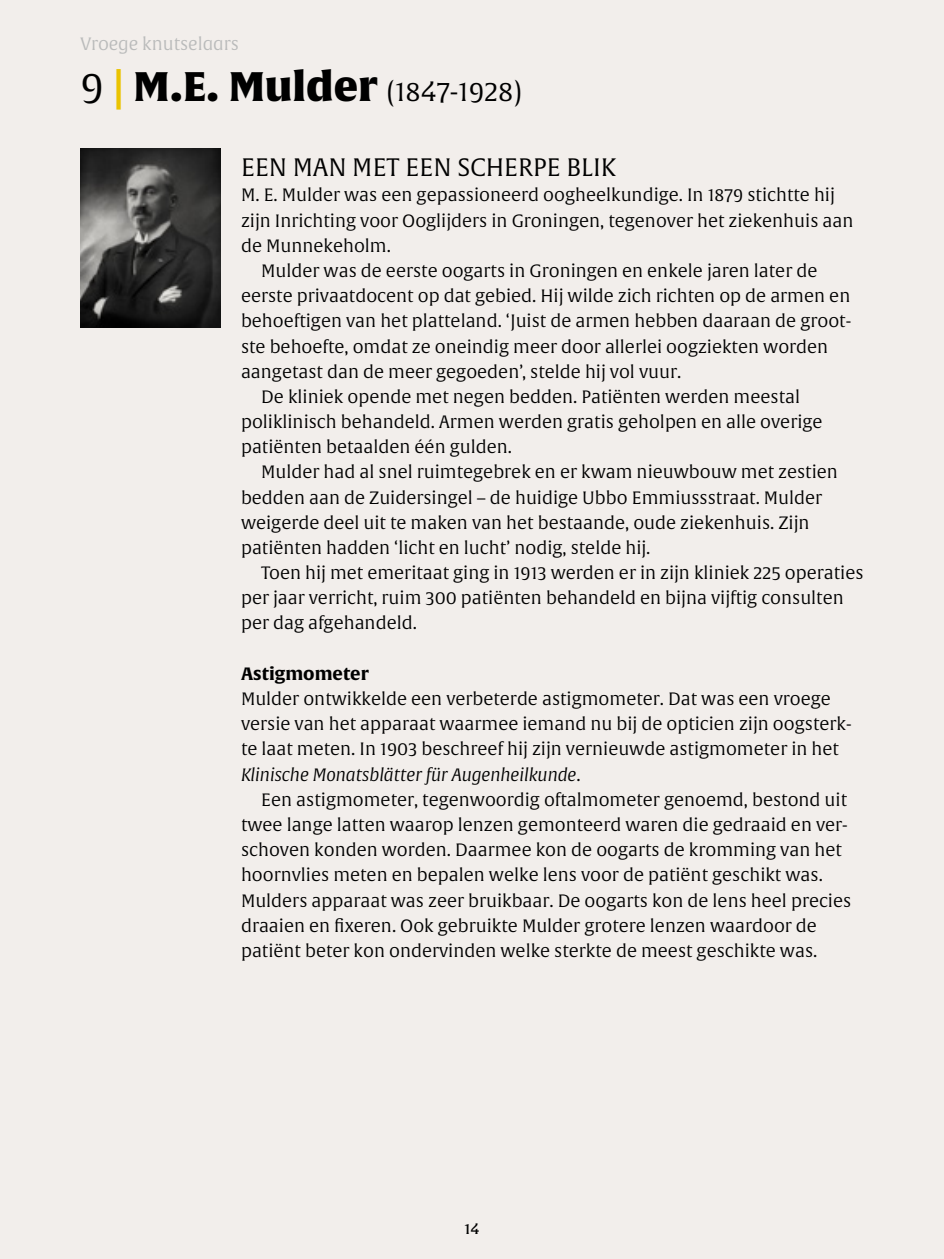
<style>
.page{position:relative;width:944px;height:1259px;background:#f2eeeb}
.page>*{position:absolute;margin:0;border:0;box-sizing:border-box;transform-origin:0 0}
.t1{font:27px "Alverata Informal Lt";color:#000}
.t2{font:24.75px "Alverata Lt";color:#000}
.t3{font:17.55px/25.2px "Alverata Lt";color:#000}
.t4{font:17.55px "Alverata Informal Lt";color:#babbbb}
.t5{font:700 17.55px "Alverata";color:#000}
.t6{font:14.62px "Alverata Informal Md";color:#000}
.s1{font-size:40.5px}
.s2{font-family:"Alverata Bl";font-size:40.5px;color:#eac300}
.s3{font-family:"Alverata Bl";font-size:40.5px}
.s4{font-style:italic}
</style>
<div class="page">
<img style="left:80px;top:148px;width:141px;height:179px">
<p class="t4" style="left:80px;top:34px;width:160px">Vroege knutselaars</p>
<h1 class="t1" style="left:80px;top:75px;width:443px"><span class="s1">9</span> <span class="s2">|</span> <span class="s3">M.E. Mulder</span> (1847-1928)</h1>
<h2 class="t2" style="left:241px;top:153px;width:377px">EEN MAN MET EEN SCHERPE BLIK</h2>
<p class="t3" style="left:241px;top:183px;width:595px">M. E. Mulder was een gepassioneerd oogheelkundige. In 1879 stichtte hij</p>
<p class="t3" style="left:241px;top:208px;width:614px">zijn Inrichting voor Ooglijders in Groningen, tegenover het ziekenhuis aan</p>
<p class="t3" style="left:241px;top:233px;width:151px">de Munnekeholm.</p>
<p class="t3" style="left:261px;top:259px;width:558px">Mulder was de eerste oogarts in Groningen en enkele jaren later de</p>
<p class="t3" style="left:241px;top:284px;width:611px">eerste privaatdocent op dat gebied. Hij wilde zich richten op de armen en</p>
<p class="t3" style="left:241px;top:309px;width:612px">behoeftigen van het platteland. ‘Juist de armen hebben daaraan de groot-</p>
<p class="t3" style="left:241px;top:334px;width:589px">ste behoefte, omdat ze oneindig meer door allerlei oogziekten worden</p>
<p class="t3" style="left:241px;top:359px;width:442px">aangetast dan de meer gegoeden’, stelde hij vol vuur.</p>
<p class="t3" style="left:261px;top:384px;width:540px">De kliniek opende met negen bedden. Patiënten werden meestal</p>
<p class="t3" style="left:241px;top:410px;width:583px">poliklinisch behandeld. Armen werden gratis geholpen en alle overige</p>
<p class="t3" style="left:241px;top:435px;width:273px">patiënten betaalden één gulden.</p>
<p class="t3" style="left:261px;top:460px;width:578px">Mulder had al snel ruimtegebrek en er kwam nieuwbouw met zestien</p>
<p class="t3" style="left:241px;top:485px;width:583px">bedden aan de Zuidersingel – de huidige Ubbo Emmiussstraat. Mulder</p>
<p class="t3" style="left:241px;top:510px;width:570px">weigerde deel uit te maken van het bestaande, oude ziekenhuis. Zijn</p>
<p class="t3" style="left:241px;top:535px;width:411px">patiënten hadden ‘licht en lucht’ nodig, stelde hij.</p>
<p class="t3" style="left:261px;top:561px;width:604px">Toen hij met emeritaat ging in 1913 werden er in zijn kliniek 225 operaties</p>
<p class="t3" style="left:241px;top:586px;width:604px">per jaar verricht, ruim 300 patiënten behandeld en bijna vijftig consulten</p>
<p class="t3" style="left:241px;top:611px;width:177px">per dag afgehandeld.</p>
<p class="t5" style="left:241px;top:662px;width:129px">Astigmometer</p>
<p class="t3" style="left:241px;top:687px;width:612px">Mulder ontwikkelde een verbeterde astigmometer. Dat was een vroege versie van het apparaat waarmee iemand nu bij de opticien zijn oogsterk&shy;te laat meten. In 1903 beschreef hij zijn vernieuwde astigmometer in het <span class="s4">Klinische Monatsblätter für Augenheilkunde</span>.</p>
<p class="t3" style="left:241px;top:787px;width:612px;text-indent:20px">Een astigmometer, tegenwoordig oftalmometer genoemd, bestond uit twee lange latten waarop lenzen gemonteerd waren die gedraaid en ver&shy;schoven konden worden. Daarmee kon de oogarts de kromming van het hoornvlies meten en bepalen welke lens voor de patiënt geschikt was.<br>Mulders apparaat was zeer bruikbaar. De oogarts kon de lens heel precies draaien en fixeren. Ook gebruikte Mulder grotere lenzen waardoor de patiënt beter kon ondervinden welke sterkte de meest geschikte was.</p>
<p class="t6" style="left:464px;top:1219px;width:16px">14</p>
</div>
